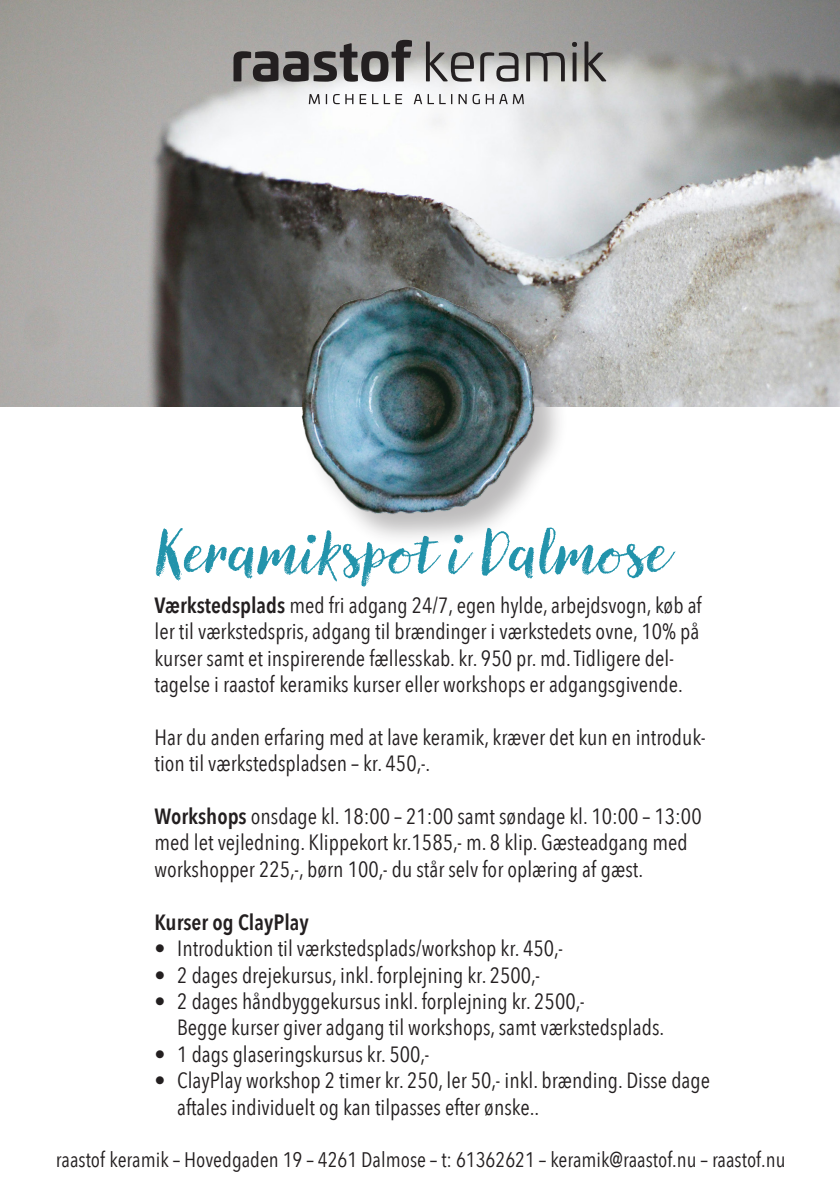
<style>
.page{position:relative;width:840px;height:1191px;background:#fff}
.page>*{position:absolute;margin:0;border:0;box-sizing:border-box;transform-origin:0 0}
.t1{font:60px "Canvas Script";color:#2293ab}
.t2{font:22px/26.4px "Avenir Next Condensed";color:#231f20}
.t3{font:600 22px "Avenir Next Condensed";color:#231f20}
.t4{font:21px "Avenir Next Condensed";color:#231f20}
.s1{font-weight:600}
</style>
<div class="page">
<img style="left:0;top:0;width:839px;height:406px">
<svg style="left:233px;top:40px;width:178px;height:42px;background:#757271"></svg>
<svg style="left:425px;top:41px;width:48px;height:41px;background:#908e8d"></svg>
<svg style="left:480px;top:52px;width:38px;height:30px"></svg>
<svg style="left:526px;top:52px;width:38px;height:29px"></svg>
<svg style="left:572px;top:53px;width:4px;height:28px"></svg>
<svg style="left:571px;top:42px;width:5px;height:5px"></svg>
<svg style="left:584px;top:41px;width:22px;height:40px"></svg>
<svg style="left:308px;top:94px;width:19px;height:10px"></svg>
<svg style="left:333px;top:94px;width:6px;height:10px"></svg>
<svg style="left:345px;top:94px;width:8px;height:10px"></svg>
<svg style="left:359px;top:94px;width:7px;height:10px"></svg>
<svg style="left:372px;top:94px;width:30px;height:10px"></svg>
<svg style="left:413px;top:94px;width:32px;height:10px"></svg>
<svg style="left:458px;top:94px;width:8px;height:10px"></svg>
<svg style="left:472px;top:94px;width:7px;height:10px"></svg>
<svg style="left:485px;top:94px;width:8px;height:10px"></svg>
<svg style="left:499px;top:94px;width:24px;height:10px"></svg>
<div style="left:301px;top:285px;width:266px;height:262px;background:#231f20;opacity:.3"></div>
<img style="left:263px;top:254px;width:311px;height:277px">
<p class="t1" style="left:157px;top:514px;width:514px">Keramikspot i Dalmose</p>
<p class="t2" style="left:154px;top:591px;width:548px;text-align:justify"><span class="s1">Værkstedsplads</span> med fri adgang 24/7, egen hylde, arbejdsvogn, køb af ler til værkstedspris, adgang til brændinger i værkstedets ovne, 10% på kurser samt et inspirerende fællesskab. kr. 950 pr. md. Tidligere del-</p>
<p class="t2" style="left:154px;top:670px;width:529px">tagelse i raastof keramiks kurser eller workshops er adgangsgivende.</p>
<p class="t2" style="left:154px;top:723px;width:552px">Har du anden erfaring med at lave keramik, kræver det kun en introduk&shy;tion til værkstedspladsen – kr. 450,-.</p>
<p class="t2" style="left:154px;top:802px;width:548px"><span class="s1">Workshops</span> onsdage kl. 18:00 – 21:00 samt søndage kl. 10:00 – 13:00 med let vejledning. Klippekort kr.1585,- m. 8 klip. Gæsteadgang med workshopper 225,-, børn 100,- du står selv for oplæring af gæst.</p>
<p class="t3" style="left:154px;top:903px;width:156px">Kurser og ClayPlay</p>
<p class="t2" style="left:154px;top:934px;width:410px">• Introduktion til værkstedsplads/workshop kr. 450,-</p>
<p class="t2" style="left:154px;top:960px;width:387px">• 2 dages drejekursus, inkl. forplejning kr. 2500,-</p>
<p class="t2" style="left:177px;top:987px;width:488px;text-indent:-23px">• 2 dages håndbyggekursus inkl. forplejning kr. 2500,-<br>Begge kurser giver adgang til workshops, samt værkstedsplads.</p>
<p class="t2" style="left:154px;top:1039px;width:276px">• 1 dags glaseringskursus kr. 500,-</p>
<p class="t2" style="left:177px;top:1066px;width:534px;text-indent:-23px">• ClayPlay workshop 2 timer kr. 250, ler 50,- inkl. brænding. Disse dage aftales individuelt og kan tilpasses efter ønske..</p>
<p class="t4" style="left:56px;top:1141px;width:730px">raastof keramik – Hovedgaden 19 – 4261 Dalmose – t: 61362621 – keramik@raastof.nu – raastof.nu</p>
</div>
